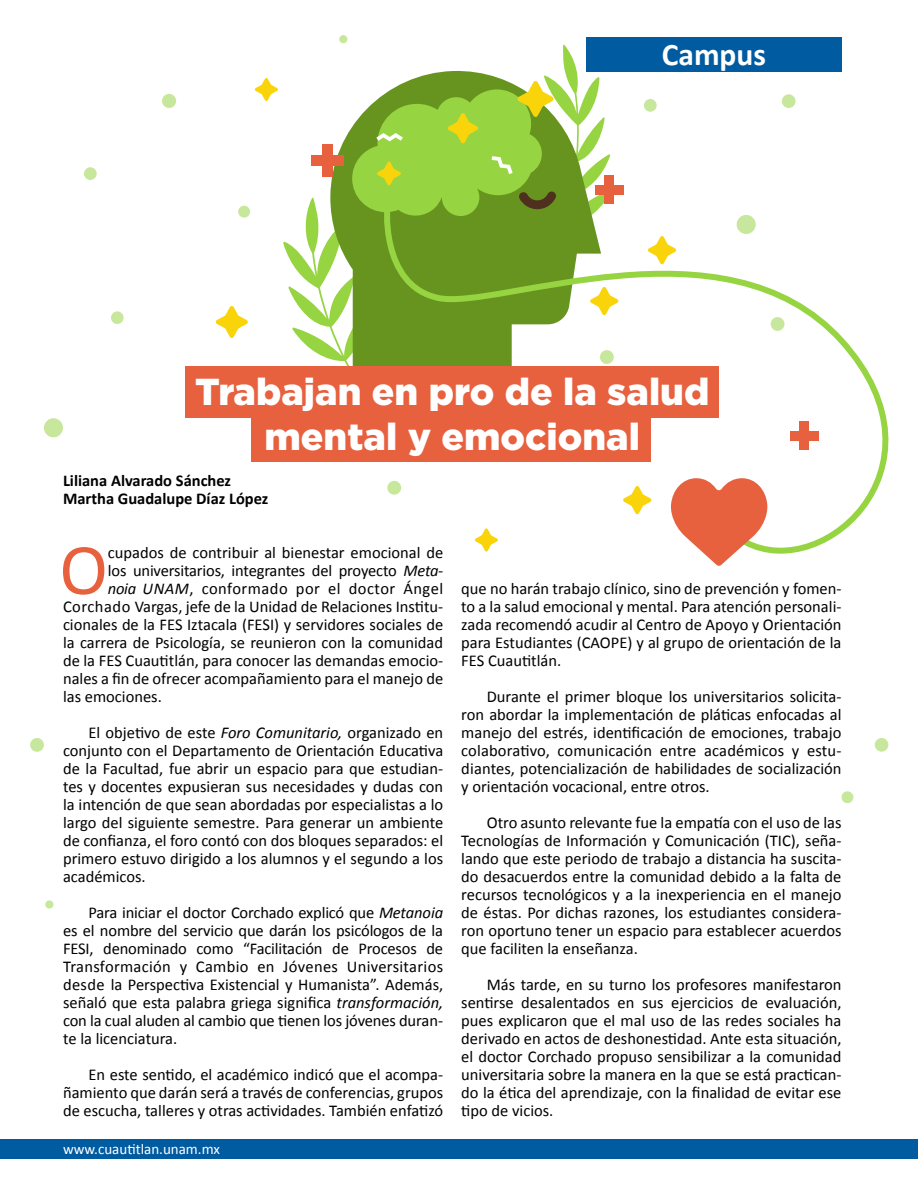
<style>
.page{position:relative;width:918px;height:1188px;background:#fff}
.page>*{position:absolute;margin:0;border:0;box-sizing:border-box;transform-origin:0 0}
.t1{font:73.2px "Calibri";color:#e7613f}
.t2{font:900 37.5px/45px "Gotham";color:#fff;text-align:center}
.t3{font:700 31.5px "Calibri";color:#fff}
.t4{font:16.5px/18px "Calibri";color:#000;text-align:justify}
.t5{font:700 16.5px/18px "Calibri";color:#000}
.t6{font:16.5px "Calibri";letter-spacing:.03em;color:#000}
.t7{font:15px "Calibri";color:#fff}
.s1{font-style:italic}
</style>
<div class="page">
<div style="left:782px;top:94px;width:14px;height:14px;background:#c7e89c;border-radius:50%"></div>
<div style="left:875px;top:738px;width:13px;height:14px;background:#c7e89c;border-radius:50%"></div>
<div style="left:644px;top:99px;width:13px;height:13px;background:#c7e89c;border-radius:50%"></div>
<div style="left:595px;top:185px;width:28px;height:9px;background:#e7613f"></div>
<svg style="left:215px;top:306px;width:33px;height:32px"></svg>
<div style="left:238px;top:206px;width:12px;height:12px;background:#c7e89c;border-radius:50%"></div>
<div style="left:841px;top:791px;width:12px;height:12px;background:#c7e89c;border-radius:50%"></div>
<div style="left:339px;top:35px;width:8px;height:8px;background:#c7e89c;border-radius:50%"></div>
<div style="left:45px;top:900px;width:8px;height:9px;background:#c7e89c;border-radius:50%"></div>
<div style="left:111px;top:311px;width:13px;height:13px;background:#c7e89c;border-radius:50%"></div>
<div style="left:162px;top:94px;width:14px;height:14px;background:#c7e89c;border-radius:50%"></div>
<div style="left:84px;top:167px;width:13px;height:13px;background:#c7e89c;border-radius:50%"></div>
<svg style="left:255px;top:44px;width:364px;height:323px"></svg>
<div style="left:30px;top:738px;width:14px;height:14px;background:#c7e89c;border-radius:50%"></div>
<div style="left:185px;top:367px;width:534px;height:51px;background:#e7613f"></div>
<div style="left:251px;top:410px;width:400px;height:51px;background:#e7613f"></div>
<div style="left:44px;top:418px;width:19px;height:19px;background:#c7e89c;border-radius:50%"></div>
<svg style="left:379px;top:197px;width:510px;height:357px"></svg>
<svg style="left:670px;top:478px;width:98px;height:88px"></svg>
<div style="left:586px;top:38px;width:255px;height:34px;background:#005ba1"></div>
<div style="left:0;top:1139px;width:918px;height:19px;background:#005ba1"></div>
<h3 class="t3" style="left:662px;top:34px;width:106px">Campus</h3>
<h2 class="t2" style="left:195px;top:369px;width:516px">Trabajan en pro de la salud mental y emocional</h2>
<p class="t5" style="left:63px;top:472px;width:207px">Liliana Alvarado Sánchez<br>Martha Guadalupe Díaz López</p>
<h1 class="t1" style="left:59px;top:523px;width:50px">O</h1>
<p class="t4" style="left:108px;top:544px;width:337px">cupados de contribuir al bienestar emocional de</p>
<p class="t4" style="left:108px;top:562px;width:337px">los universitarios, integrantes del proyecto <span class="s1">Meta-</span></p>
<p class="t6" style="left:108px;top:578px;width:337px"><span class="s1">noia UNAM</span>, conformado por el doctor Ángel</p>
<p class="t4" style="left:63px;top:598px;width:382px">Corchado Vargas, jefe de la Unidad de Relaciones Institu-</p>
<p class="t4" style="left:63px;top:616px;width:382px">cionales de la FES Iztacala (FESI) y servidores sociales de</p>
<p class="t4" style="left:63px;top:634px;width:382px">la carrera de Psicología, se reunieron con la comunidad</p>
<p class="t4" style="left:63px;top:652px;width:382px">de la FES Cuautitlán, para conocer las demandas emocio-</p>
<p class="t4" style="left:63px;top:670px;width:382px">nales a fin de ofrecer acompañamiento para el manejo de</p>
<p class="t4" style="left:63px;top:688px;width:100px">las emociones.</p>
<p class="t4" style="left:63px;top:724px;width:382px;text-indent:25px">El objetivo de este <span class="s1">Foro Comunitario,</span> organizado en conjunto con el Departamento de Orientación Educativa de la Facultad, fue abrir un espacio para que estudian&shy;tes y docentes expusieran sus necesidades y dudas con la intención de que sean abordadas por especialistas a lo largo del siguiente semestre. Para generar un ambiente de confianza, el foro contó con dos bloques separados: el primero estuvo dirigido a los alumnos y el segundo a los académicos.</p>
<p class="t4" style="left:63px;top:904px;width:382px;text-indent:25px">Para iniciar el doctor Corchado explicó que <span class="s1">Metanoia </span>es el nombre del servicio que darán los psicólogos de la FESI, denominado como “Facilitación de Procesos de Transformación y Cambio en Jóvenes Universitarios desde la Perspectiva Existencial y Humanista”. Además, señaló que esta palabra griega significa <span class="s1">transformación, </span>con la cual aluden al cambio que tienen los jóvenes duran&shy;te la licenciatura.</p>
<p class="t4" style="left:63px;top:1066px;width:382px;text-indent:26px">En este sentido, el académico indicó que el acompa&shy;ñamiento que darán será a través de conferencias, grupos de escucha, talleres y otras actividades. También enfatizó</p>
<p class="t7" style="left:63px;top:1140px;width:159px">www.cuautitlan.unam.mx</p>
<p class="t4" style="left:461px;top:580px;width:382px">que no harán trabajo clínico, sino de prevención y fomen&shy;to a la salud emocional y mental. Para atención personali&shy;zada recomendó acudir al Centro de Apoyo y Orientación para Estudiantes (CAOPE) y al grupo de orientación de la FES Cuautitlán.</p>
<p class="t4" style="left:461px;top:688px;width:382px;text-indent:26px">Durante el primer bloque los universitarios solicita&shy;ron abordar la implementación de pláticas enfocadas al manejo del estrés, identificación de emociones, trabajo colaborativo, comunicación entre académicos y estu&shy;diantes, potencialización de habilidades de socialización y orientación vocacional, entre otros.</p>
<p class="t4" style="left:461px;top:814px;width:382px;text-indent:26px">Otro asunto relevante fue la empatía con el uso de las Tecnologías de Información y Comunicación (TIC), seña&shy;lando que este periodo de trabajo a distancia ha suscita&shy;do desacuerdos entre la comunidad debido a la falta de recursos tecnológicos y a la inexperiencia en el manejo de éstas. Por dichas razones, los estudiantes considera&shy;ron oportuno tener un espacio para establecer acuerdos que faciliten la enseñanza.</p>
<p class="t4" style="left:461px;top:976px;width:382px;text-indent:26px">Más tarde, en su turno los profesores manifestaron sentirse desalentados en sus ejercicios de evaluación, pues explicaron que el mal uso de las redes sociales ha derivado en actos de deshonestidad. Ante esta situación, el doctor Corchado propuso sensibilizar a la comunidad universitaria sobre la manera en la que se está practican&shy;do la ética del aprendizaje, con la finalidad de evitar ese tipo de vicios.</p>
</div>
